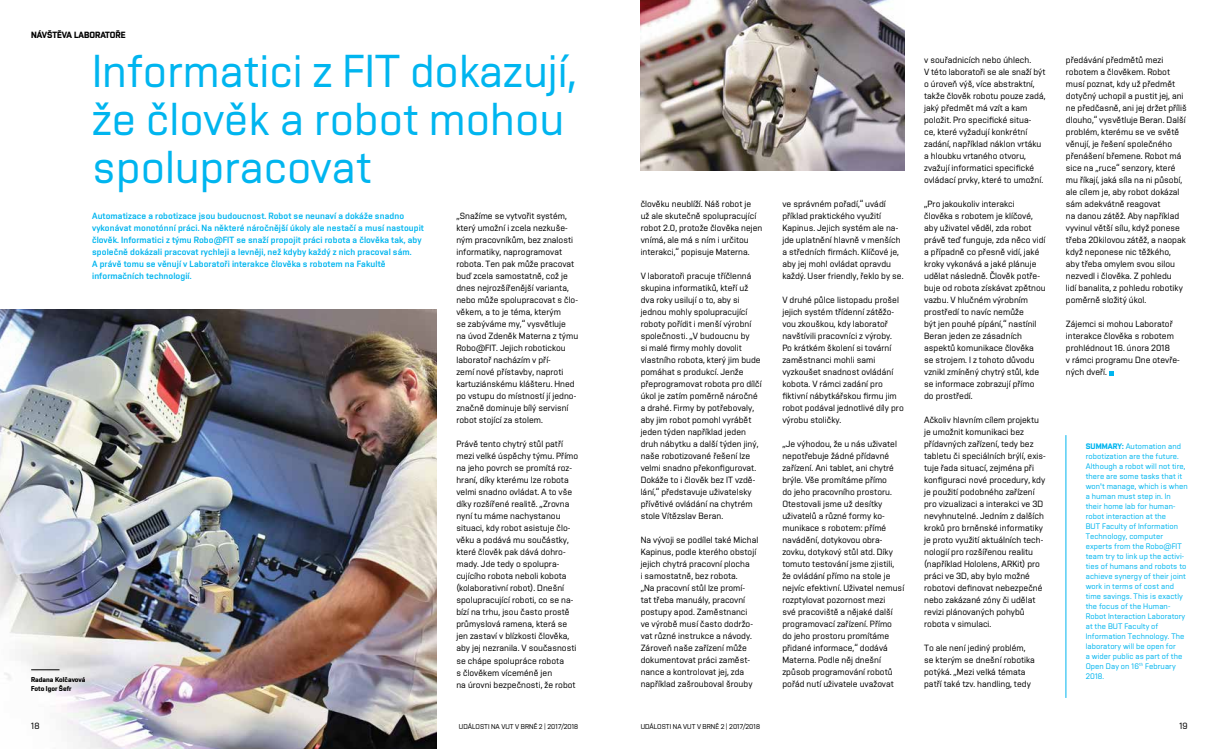
<style>
.page{position:relative;width:1219px;height:749px;background:#fff}
.page>*{position:absolute;margin:0;border:0;box-sizing:border-box;transform-origin:0 0}
.t1{font:46px/48px "Vafle Light VUT";color:#00b5ef}
.t2{font:9px/12px "Vafle Light VUT";color:#000}
.t3{font:9px/12px "Vafle VUT";letter-spacing:.01em;color:#00b5ef}
.t4{font:700 9px "Vafle VUT";color:#000}
.t5{font:8px/10px "Vafle Light VUT";letter-spacing:.01em;color:#00b5ef}
.t6{font:7px "Vafle Light VUT";color:#000}
.t7{font:700 7px/9px "Vafle VUT";color:#000}
.s1{font-family:"Vafle VUT";font-weight:700}
</style>
<div class="page">
<hr style="left:1065px;top:435px;width:1px;height:262px;background:#00b5ef">
<svg style="left:1109px;top:371px;width:5px;height:4px"></svg>
<img style="left:641px;top:0;width:263px;height:171px">
<img style="left:0;top:309px;width:437px;height:439px">
<svg style="left:31px;top:669px;width:29px;height:1px"></svg>
<p class="t4" style="left:31px;top:30px;width:96px">NÁVŠTĚVA LABORATOŘE</p>
<h1 class="t1" style="left:92px;top:46px;width:486px">Informatici z FIT dokazují, že člověk a robot mohou spolupracovat</h1>
<p class="t3" style="left:92px;top:210px;width:333px">Automatizace a robotizace jsou budoucnost. Robot se neunaví a dokáže snadno vykonávat monotónní práci. Na některé náročnější úkoly ale nestačí a musí nastoupit člověk. Informatici z týmu Robo@FIT se snaží propojit práci robota a člověka tak, aby společně dokázali pracovat rychleji a levněji, než kdyby každý z nich pracoval sám.<br>A právě tomu se věnují v Laboratoři interakce člověka s robotem na Fakultě informačních technologií.</p>
<p class="t2" style="left:1066px;top:53px;width:122px">předávání předmětů mezi robotem a člověkem. Robot musí poznat, kdy už předmět dotyčný uchopil a pustit jej, ani ne předčasně, ani jej držet příliš dlouho,“ vysvětluje Beran. Další problém, kterému se ve světě věnují, je řešení společného přenášení břemene. Robot má sice na „ruce“ senzory, které mu říkají, jaká síla na ni působí, ale cílem je, aby robot dokázal sám adekvátně reagovat<br>na danou zátěž. Aby například vyvinul větší sílu, když ponese třeba 20kilovou zátěž, a naopak když neponese nic těžkého, aby třeba omylem svou silou nezvedl i člověka. Z pohledu<br>lidí banalita, z pohledu robotiky poměrně složitý úkol.</p>
<p class="t2" style="left:1066px;top:317px;width:115px">Zájemci si mohou Laboratoř interakce člověka s robotem prohlédnout 16. února 2018<br>v rámci programu Dne otevře&shy;ných dveří.</p>
<p class="t2" style="left:924px;top:53px;width:123px">v souřadnicích nebo úhlech.<br>V této laboratoři se ale snaží být o úroveň výš, více abstraktní, takže člověk robotu pouze zadá, jaký předmět má vzít a kam položit. Pro specifické situa-<br>ce, které vyžadují konkrétní zadání, například náklon vrtáku a hloubku vrtaného otvoru, zvažují informatici specifické ovládací prvky, které to umožní.</p>
<p class="t2" style="left:924px;top:197px;width:123px">„Pro jakoukoliv interakci člověka s robotem je klíčové, aby uživatel věděl, zda robot právě teď funguje, zda něco vidí a případně co přesně vidí, jaké kroky vykonává a jaké plánuje udělat následně. Člověk potře&shy;buje od robota získávat zpětnou vazbu. V hlučném výrobním prostředí to navíc nemůže<br>být jen pouhé pípání,“ nastínil<br>Beran jeden ze zásadních aspektů komunikace člověka<br>se strojem. I z tohoto důvodu vznikl zmíněný chytrý stůl, kde se informace zobrazují přímo do prostředí.</p>
<p class="t2" style="left:924px;top:413px;width:123px">Ačkoliv hlavním cílem projektu je umožnit komunikaci bez přídavných zařízení, tedy bez tabletu či speciálních brýlí, exis&shy;tuje řada situací, zejména při konfiguraci nové procedury, kdy je použití podobného zařízení pro vizualizaci a interakci ve 3D nevyhnutelné. Jedním z dalších kroků pro brněnské informatiky je proto využití aktuálních tech&shy;nologií pro rozšířenou realitu (například Hololens, ARKit) pro práci ve 3D, aby bylo možné robotovi definovat nebezpečné nebo zakázané zóny či udělat revizi plánovaných pohybů robota v simulaci.</p>
<p class="t2" style="left:924px;top:641px;width:112px">To ale není jediný problém, se kterým se dnešní robotika potýká. „Mezi velká témata patří také tzv. handling, tedy</p>
<p class="t2" style="left:782px;top:198px;width:123px">ve správném pořadí,“ uvádí příklad praktického využití<br>Kapinus. Jejich systém ale na&shy;jde uplatnění hlavně v menších a středních firmách. Klíčové je, aby jej mohl ovládat opravdu každý. User friendly, řeklo by se.</p>
<p class="t2" style="left:782px;top:294px;width:123px">V druhé půlce listopadu prošel jejich systém třídenní zátěžo&shy;vou zkouškou, kdy laboratoř navštívili pracovníci z výroby.<br>Po krátkém školení si tovární zaměstnanci mohli sami vyzkoušet snadnost ovládání kobota. V rámci zadání pro fiktivní nábytkářskou firmu jim robot podával jednotlivé díly pro výrobu stoličky.</p>
<p class="t2" style="left:782px;top:438px;width:123px">„Je výhodou, že u nás uživatel nepotřebuje žádné přídavné zařízení. Ani tablet, ani chytré brýle. Vše promítáme přímo<br>do jeho pracovního prostoru.<br>Otestovali jsme už desítky uživatelů a různé formy ko&shy;munikace s robotem: přímé navádění, dotykovou obra&shy;zovku, dotykový stůl atd. Díky tomuto testování jsme zjistili, že ovládání přímo na stole je nejvíc efektivní. Uživatel nemusí rozptylovat pozornost mezi<br>své pracoviště a nějaké další programovací zařízení. Přímo<br>do jeho prostoru promítáme přidané informace,“ dodává<br>Materna. Podle něj dnešní způsob programování robotů pořád nutí uživatele uvažovat</p>
<p class="t2" style="left:641px;top:198px;width:123px">člověku neublíží. Náš robot je<br>už ale skutečně spolupracující robot 2.0, protože člověka nejen vnímá, ale má s ním i určitou interakci,“ popisuje Materna.</p>
<p class="t2" style="left:641px;top:270px;width:123px">V laboratoři pracuje tříčlenná skupina informatiků, kteří už dva roky usilují o to, aby si jednou mohly spolupracující roboty pořídit i menší výrobní společnosti. „V budoucnu by<br>si malé firmy mohly dovolit vlastního robota, který jim bude pomáhat s produkcí. Jenže přeprogramovat robota pro dílčí úkol je zatím poměrně náročné a drahé. Firmy by potřebovaly, aby jim robot pomohl vyrábět jeden týden například jeden druh nábytku a další týden jiný, naše robotizované řešení lze velmi snadno překonfigurovat.<br>Dokáže to i člověk bez IT vzdě&shy;lání,“ představuje uživatelsky přívětivé ovládání na chytrém stole Vítězslav Beran.</p>
<p class="t2" style="left:641px;top:534px;width:119px">Na vývoji se podílel také Michal<br>Kapinus, podle kterého obstojí jejich chytrá pracovní plocha<br>i samostatně, bez robota.<br>„Na pracovní stůl lze promí-<br>tat třeba manuály, pracovní postupy apod. Zaměstnanci ve výrobě musí často dodržo&shy;vat různé instrukce a návody.<br>Zároveň naše zařízení může dokumentovat práci zaměst&shy;nance a kontrolovat jej, zda například zašrouboval šrouby</p>
<p class="t2" style="left:456px;top:210px;width:123px">„Snažíme se vytvořit systém, který umožní i zcela nezkuše&shy;ným pracovníkům, bez znalosti informatiky, naprogramovat robota. Ten pak může pracovat buď zcela samostatně, což je dnes nejrozšířenější varianta, nebo může spolupracovat s člo&shy;věkem, a to je téma, kterým<br>se zabýváme my,“ vysvětluje<br>na úvod Zdeněk Materna z týmu<br>Robo@FIT. Jejich robotickou laboratoř nacházím v pří-<br>zemí nové přístavby, naproti kartuziánskému klášteru. Hned po vstupu do místností jí jedno&shy;značně dominuje bílý servisní robot stojící za stolem.</p>
<p class="t2" style="left:456px;top:438px;width:123px">Právě tento chytrý stůl patří mezi velké úspěchy týmu. Přímo na jeho povrch se promítá roz&shy;hraní, díky kterému lze robota velmi snadno ovládat. A to vše díky rozšířené realitě. „Zrovna nyní tu máme nachystanou situaci, kdy robot asistuje člo&shy;věku a podává mu součástky, které člověk pak dává dohro&shy;mady. Jde tedy o spolupra&shy;cujícího robota neboli kobota (kolaborativní robot). Dnešní spolupracující roboti, co se na&shy;bízí na trhu, jsou často prostě průmyslová ramena, která se jen zastaví v blízkosti člověka, aby jej nezranila. V současnosti se chápe spolupráce robota<br>s člověkem víceméně jen<br>na úrovni bezpečnosti, že robot</p>
<p class="t5" style="left:1086px;top:440px;width:103px"><span class="s1">SUMMARY:</span> Automation and robotization are the future.<br>Although a robot will not tire, there are some tasks that it won't manage, which is when a human must step in. In their home lab for human&shy;robot interaction at the<br>BUT Faculty of Information<br>Technology, computer experts from the Robo@FIT team try to link up the activi&shy;ties of humans and robots to achieve synergy of their joint work in terms of cost and time savings. This is exactly the focus of the Human-<br>Robot Interaction Laboratory at the BUT Faculty of<br>Information Technology. The laboratory will be open for<br>a wider public as part of the<br>Open Day on 16<sup>th</sup> February<br>2018.</p>
<p class="t7" style="left:31px;top:674px;width:56px">Radana Kolčavová<br>Foto Igor Šefr</p>
<p class="t2" style="left:31px;top:719px;width:10px">18</p>
<p class="t6" style="left:459px;top:722px;width:121px">UDÁLOSTI NA VUT V BRNĚ 2 | 2017/2018</p>
<p class="t6" style="left:641px;top:722px;width:121px">UDÁLOSTI NA VUT V BRNĚ 2 | 2017/2018</p>
<p class="t2" style="left:1179px;top:719px;width:10px">19</p>
</div>
